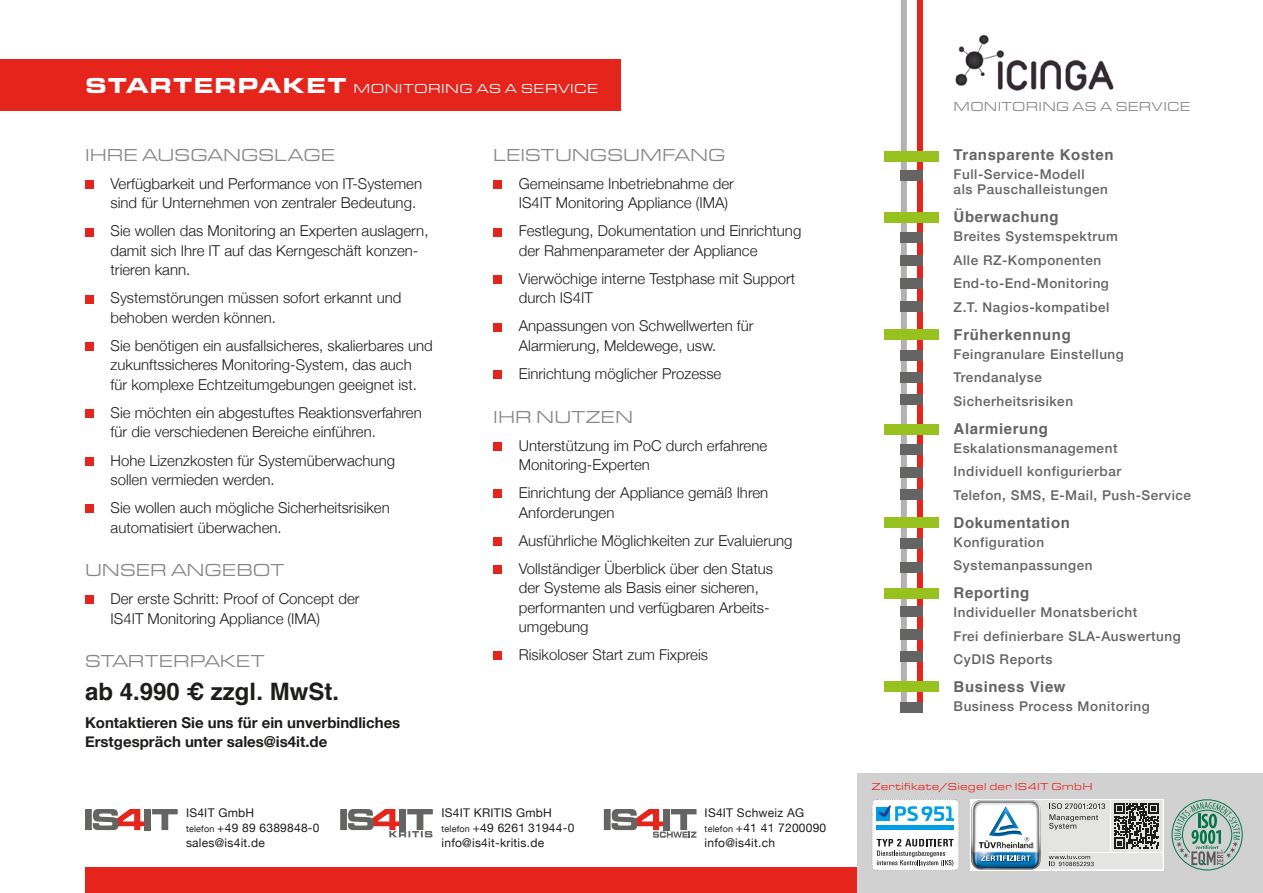
<style>
.page{position:relative;width:1263px;height:893px;background:#fff}
.page>*{position:absolute;margin:0;border:0;box-sizing:border-box;transform-origin:0 0}
.t1{font:700 24px "Helvetica";color:#1d1d1b}
.t2{font:18px "Eurostile Ext";color:#878787}
.t3{font:300 15px/19.5px "Helvetica Neue";color:#1d1d1b}
.t4{font:700 15px "Helvetica";letter-spacing:.04em;color:#646463}
.t5{font:700 15px/19.5px "Helvetica Neue";color:#1d1d1b}
.t6{font:500 13.5px/23.5px "Helvetica Neue";letter-spacing:.04em;color:#646463}
.t7{font:13.5px "Eurostile Ext";letter-spacing:.03em;color:#fff}
.t8{font:13.5px "Eurostile Ext";letter-spacing:.02em;color:#878787}
.t9{font:12px/15px "Helvetica Neue";letter-spacing:.02em;color:#1d1d1b}
.t10{font:10.5px "Eurostile Ext";letter-spacing:.02em;color:#e5231b}
.s1{font-weight:900;font-size:22.5px}
.s2{font-size:9px}
</style>
<div class="page">
<div style="left:493px;top:180px;width:9px;height:9px;background:#e5241c"></div>
<div style="left:493px;top:228px;width:9px;height:8px;background:#e5241c"></div>
<div style="left:493px;top:275px;width:9px;height:9px;background:#e5241c"></div>
<div style="left:493px;top:323px;width:9px;height:8px;background:#e5241c"></div>
<div style="left:493px;top:370px;width:9px;height:9px;background:#e5241c"></div>
<div style="left:493px;top:442px;width:9px;height:8px;background:#e5241c"></div>
<div style="left:493px;top:489px;width:9px;height:9px;background:#e5241c"></div>
<div style="left:493px;top:537px;width:9px;height:8px;background:#e5241c"></div>
<div style="left:493px;top:565px;width:9px;height:8px;background:#e5241c"></div>
<div style="left:493px;top:651px;width:9px;height:9px;background:#e5241c"></div>
<div style="left:85px;top:180px;width:9px;height:9px;background:#e5241c"></div>
<div style="left:85px;top:228px;width:9px;height:8px;background:#e5241c"></div>
<div style="left:85px;top:295px;width:9px;height:8px;background:#e5241c"></div>
<div style="left:85px;top:342px;width:9px;height:9px;background:#e5241c"></div>
<div style="left:85px;top:409px;width:9px;height:9px;background:#e5241c"></div>
<div style="left:85px;top:457px;width:9px;height:8px;background:#e5241c"></div>
<div style="left:85px;top:504px;width:9px;height:9px;background:#e5241c"></div>
<div style="left:85px;top:595px;width:9px;height:9px;background:#e5241c"></div>
<div style="left:0;top:60px;width:621px;height:51px;background:#e5241c"></div>
<div style="left:917px;top:0;width:6px;height:710px;background:#e5241c"></div>
<div style="left:901px;top:0;width:6px;height:710px;background:#b2b2b2"></div>
<div style="left:901px;top:372px;width:22px;height:11px;background:#646463"></div>
<div style="left:901px;top:394px;width:22px;height:11px;background:#646463"></div>
<div style="left:901px;top:445px;width:22px;height:10px;background:#646463"></div>
<div style="left:901px;top:350px;width:22px;height:11px;background:#646463"></div>
<div style="left:901px;top:301px;width:22px;height:11px;background:#646463"></div>
<div style="left:901px;top:279px;width:22px;height:10px;background:#646463"></div>
<div style="left:901px;top:256px;width:22px;height:10px;background:#646463"></div>
<div style="left:901px;top:233px;width:22px;height:10px;background:#646463"></div>
<div style="left:901px;top:170px;width:22px;height:10px;background:#646463"></div>
<div style="left:901px;top:467px;width:22px;height:10px;background:#646463"></div>
<div style="left:901px;top:489px;width:22px;height:11px;background:#646463"></div>
<div style="left:901px;top:538px;width:22px;height:11px;background:#646463"></div>
<div style="left:901px;top:562px;width:22px;height:11px;background:#646463"></div>
<div style="left:901px;top:607px;width:22px;height:10px;background:#646463"></div>
<div style="left:901px;top:629px;width:22px;height:10px;background:#646463"></div>
<div style="left:901px;top:652px;width:22px;height:10px;background:#646463"></div>
<div style="left:901px;top:702px;width:22px;height:10px;background:#646463"></div>
<div style="left:884px;top:151px;width:55px;height:10px;background:#96c11f"></div>
<div style="left:884px;top:212px;width:55px;height:10px;background:#96c11f"></div>
<div style="left:884px;top:424px;width:55px;height:10px;background:#96c11f"></div>
<div style="left:884px;top:330px;width:55px;height:10px;background:#96c11f"></div>
<div style="left:884px;top:518px;width:55px;height:10px;background:#96c11f"></div>
<div style="left:884px;top:588px;width:55px;height:11px;background:#96c11f"></div>
<div style="left:884px;top:682px;width:55px;height:10px;background:#96c11f"></div>
<img style="left:955px;top:34px;width:159px;height:57px">
<div style="left:85px;top:809px;width:7px;height:21px;background:#646463"></div>
<svg style="left:152px;top:809px;width:26px;height:21px"></svg>
<div style="left:144px;top:809px;width:7px;height:21px;background:#646463"></div>
<svg style="left:93px;top:809px;width:51px;height:21px"></svg>
<div style="left:340px;top:809px;width:7px;height:21px;background:#646463"></div>
<svg style="left:348px;top:809px;width:85px;height:28px"></svg>
<div style="left:604px;top:809px;width:7px;height:21px;background:#646463"></div>
<svg style="left:611px;top:809px;width:85px;height:29px"></svg>
<div style="left:85px;top:867px;width:1178px;height:26px;background:#e5241c"></div>
<div style="left:857px;top:774px;width:406px;height:119px;background:#d1d1d1"></div>
<div style="left:1172px;top:799px;width:70px;height:71px;border:1px solid #00915b;border-radius:50%"></div>
<svg style="left:1174px;top:802px;width:66px;height:63px"></svg>
<svg style="left:970px;top:799px;width:193px;height:71px"></svg>
<svg style="left:871px;top:799px;width:89px;height:72px"></svg>
<p class="t7" style="left:85px;top:79px;width:515px"><span class="s1">STARTERPAKET</span> MONITORING AS A SERVICE</p>
<p class="t2" style="left:85px;top:142px;width:252px">IHRE AUSGANGSLAGE</p>
<p class="t3" style="left:111px;top:173px;width:313px">Verfügbarkeit und Performance von IT-Systemen sind für Unternehmen von zentraler Bedeutung.</p>
<p class="t3" style="left:111px;top:220px;width:319px">Sie wollen das Monitoring an Experten auslagern, damit sich Ihre IT auf das Kerngeschäft konzen&shy;trieren kann.</p>
<p class="t3" style="left:111px;top:287px;width:292px">Systemstörungen müssen sofort erkannt und behoben werden können.</p>
<p class="t3" style="left:111px;top:335px;width:324px">Sie benötigen ein ausfallsicheres, skalierbares und zukunftssicheres Monitoring-System, das auch<br>für komplexe Echtzeitumgebungen geeignet ist.</p>
<p class="t3" style="left:111px;top:402px;width:313px">Sie möchten ein abgestuftes Reaktionsverfahren für die verschiedenen Bereiche einführen.</p>
<p class="t3" style="left:111px;top:449px;width:286px">Hohe Lizenzkosten für Systemüberwachung sollen vermieden werden.</p>
<p class="t3" style="left:111px;top:497px;width:281px">Sie wollen auch mögliche Sicherheitsrisiken automatisiert überwachen.</p>
<p class="t2" style="left:85px;top:557px;width:200px">UNSER ANGEBOT</p>
<p class="t3" style="left:111px;top:588px;width:250px">Der erste Schritt: Proof of Concept der<br>IS4IT Monitoring Appliance (IMA)</p>
<p class="t2" style="left:85px;top:648px;width:181px">STARTERPAKET</p>
<h1 class="t1" style="left:85px;top:672px;width:255px">ab 4.990 € zzgl. MwSt.</h1>
<p class="t5" style="left:85px;top:713px;width:317px">Kontaktieren Sie uns für ein unverbindliches<br>Erstgespräch unter sales@is4it.de</p>
<p class="t2" style="left:493px;top:142px;width:234px">LEISTUNGSUMFANG</p>
<p class="t3" style="left:519px;top:173px;width:217px">Gemeinsame Inbetriebnahme der<br>IS4IT Monitoring Appliance (IMA)</p>
<p class="t3" style="left:519px;top:220px;width:284px">Festlegung, Dokumentation und Einrichtung der Rahmenparameter der Appliance</p>
<p class="t3" style="left:519px;top:268px;width:278px">Vierwöchige interne Testphase mit Support durch IS4IT</p>
<p class="t3" style="left:519px;top:315px;width:236px">Anpassungen von Schwellwerten für<br>Alarmierung, Meldewege, usw.</p>
<p class="t3" style="left:519px;top:363px;width:204px">Einrichtung möglicher Prozesse</p>
<p class="t2" style="left:493px;top:404px;width:141px">IHR NUTZEN</p>
<p class="t3" style="left:519px;top:434px;width:250px">Unterstützung im PoC durch erfahrene<br>Monitoring-Experten</p>
<p class="t3" style="left:519px;top:482px;width:251px">Einrichtung der Appliance gemäß Ihren<br>Anforderungen</p>
<p class="t3" style="left:519px;top:525px;width:275px;line-height:28px">Ausführliche Möglichkeiten zur Evaluierung<br>Vollständiger Überblick über den Status</p>
<p class="t3" style="left:519px;top:577px;width:252px">der Systeme als Basis einer sicheren, performanten und verfügbaren Arbeits&shy;umgebung</p>
<p class="t3" style="left:519px;top:644px;width:191px">Risikoloser Start zum Fixpreis</p>
<p class="t9" style="left:186px;top:806px;width:135px">IS4IT GmbH<br><span class="s2">telefon</span> +49 89 6389848-0 sales@is4it.de</p>
<p class="t9" style="left:441px;top:806px;width:134px">IS4IT KRITIS GmbH <span class="s2">telefon</span> +49 6261 31944-0 info@is4it-kritis.de</p>
<p class="t9" style="left:705px;top:806px;width:123px">IS4IT Schweiz AG <span class="s2">telefon</span> +41 41 7200090 info@is4it.ch</p>
<p class="t8" style="left:954px;top:97px;width:239px">MONITORING AS A SERVICE</p>
<p class="t4" style="left:954px;top:143px;width:162px">Transparente Kosten</p>
<p class="t6" style="left:954px;top:166px;width:156px;line-height:15px">Full-Service-Modell<br>als Pauschalleistungen</p>
<p class="t4" style="left:954px;top:205px;width:107px">Überwachung</p>
<p class="t6" style="left:954px;top:224px;width:166px">Breites Systemspektrum<br>Alle RZ-Komponenten<br>End-to-End-Monitoring<br>Z.T. Nagios-kompatibel</p>
<p class="t4" style="left:954px;top:322px;width:119px">Früherkennung</p>
<p class="t6" style="left:954px;top:341px;width:172px">Feingranulare Einstellung<br>Trendanalyse<br>Sicherheitsrisiken</p>
<p class="t4" style="left:954px;top:416px;width:96px">Alarmierung</p>
<p class="t6" style="left:954px;top:435px;width:239px">Eskalationsmanagement<br>Individuell konfigurierbar<br>Telefon, SMS, E-Mail, Push-Service</p>
<p class="t4" style="left:954px;top:510px;width:118px">Dokumentation</p>
<p class="t6" style="left:954px;top:529px;width:140px">Konfiguration<br>Systemanpassungen</p>
<p class="t4" style="left:954px;top:581px;width:77px">Reporting</p>
<p class="t6" style="left:954px;top:600px;width:229px">Individueller Monatsbericht<br>Frei definierbare SLA-Auswertung<br>CyDIS Reports</p>
<p class="t4" style="left:954px;top:675px;width:113px">Business View</p>
<p class="t6" style="left:954px;top:694px;width:198px">Business Process Monitoring</p>
<p class="t10" style="left:872px;top:779px;width:222px">Zertifikate/Siegel der IS4IT GmbH</p>
</div>
